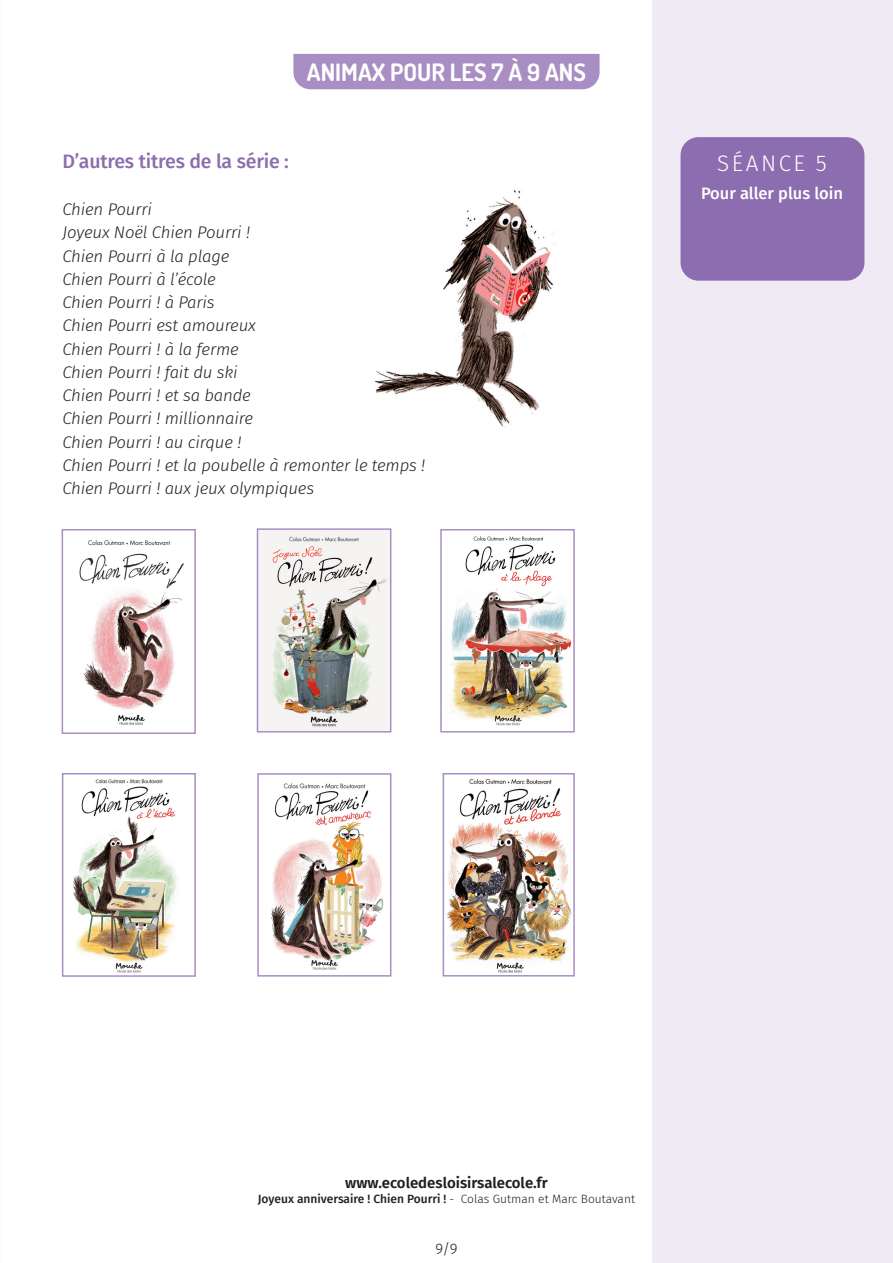
<style>
.page{position:relative;width:893px;height:1263px;background:#fff}
.page>*{position:absolute;margin:0;border:0;box-sizing:border-box;transform-origin:0 0}
.t1{font:700 24px "Dosis";color:#fff}
.t2{font:300 22.5px "Fira Sans";letter-spacing:.11em;color:#fff}
.TC{font:500 19.5px "Fira Sans";letter-spacing:-.01em;color:#8c6db0}
.TC-2{font:italic 300 16.8px "Fira Sans";letter-spacing:-.01em;color:#231f20}
.t3{font:500 16.5px "Fira Sans";color:#fff}
.t4{font:600 15px "Fira Sans";color:#231f20}
.t5{font:300 15px "Fira Sans";color:#231f20}
.t6{font:500 12px "Fira Sans";color:#231f20}
.s1{font-weight:300}
</style>
<div class="page">
<div style="left:652px;top:0;width:241px;height:1263px;background:#efeaf4"></div>
<div style="left:293px;top:54px;width:307px;height:35px;background:#a88ec2"></div>
<div style="left:680px;top:137px;width:184px;height:144px;background:#8c6db0;border-radius:18px"></div>
<img style="left:271px;top:783px;width:113px;height:187px">
<div style="left:257px;top:773px;width:134px;height:203px;border:2px solid #a88ec2"></div>
<img style="left:446px;top:778px;width:126px;height:195px">
<div style="left:443px;top:773px;width:132px;height:203px;border:2px solid #a88ec2"></div>
<img style="left:79px;top:539px;width:105px;height:186px">
<div style="left:62px;top:529px;width:134px;height:205px;border:2px solid #a88ec2"></div>
<img style="left:260px;top:531px;width:128px;height:198px">
<div style="left:257px;top:528px;width:134px;height:204px;border:2px solid #a88ec2"></div>
<img style="left:73px;top:779px;width:105px;height:194px">
<div style="left:62px;top:773px;width:134px;height:204px;border:2px solid #a88ec2"></div>
<img style="left:450px;top:536px;width:122px;height:190px">
<div style="left:440px;top:529px;width:135px;height:203px;border:2px solid #a88ec2"></div>
<img style="left:374px;top:190px;width:181px;height:237px">
<p class="t1" style="left:307px;top:57px;width:280px">ANIMAX POUR LES 7 À 9 ANS</p>
<p class="TC" style="left:62px;top:146px;width:228px">D’autres titres de la série :</p>
<p class="TC-2" style="left:62px;top:197px;width:91px">Chien Pourri</p>
<p class="TC-2" style="left:62px;top:221px;width:189px">Joyeux Noël Chien Pourri !</p>
<p class="TC-2" style="left:62px;top:244px;width:169px">Chien Pourri à la plage</p>
<p class="TC-2" style="left:62px;top:267px;width:155px">Chien Pourri à l’école</p>
<p class="TC-2" style="left:62px;top:290px;width:154px">Chien Pourri ! à Paris</p>
<p class="TC-2" style="left:62px;top:314px;width:195px">Chien Pourri est amoureux</p>
<p class="TC-2" style="left:62px;top:337px;width:178px">Chien Pourri ! à la ferme</p>
<p class="TC-2" style="left:62px;top:360px;width:177px">Chien Pourri ! fait du ski</p>
<p class="TC-2" style="left:62px;top:383px;width:190px">Chien Pourri ! et sa bande</p>
<p class="TC-2" style="left:62px;top:407px;width:192px">Chien Pourri ! millionnaire</p>
<p class="TC-2" style="left:62px;top:430px;width:180px">Chien Pourri ! au cirque !</p>
<p class="TC-2" style="left:62px;top:453px;width:364px">Chien Pourri ! et la poubelle à remonter le temps !</p>
<p class="TC-2" style="left:62px;top:476px;width:253px">Chien Pourri ! aux jeux olympiques</p>
<p class="t2" style="left:717px;top:147px;width:111px">SÉANCE 5</p>
<p class="t3" style="left:701px;top:180px;width:144px">Pour aller plus loin</p>
<p class="t4" style="left:345px;top:1171px;width:204px">www.ecoledesloisirsalecole.fr</p>
<p class="t6" style="left:258px;top:1189px;width:379px">Joyeux anniversaire ! Chien Pourri ! <span class="s1">- Colas Gutman et Marc Boutavant</span></p>
<p class="t5" style="left:435px;top:1238px;width:24px">9/9</p>
</div>
